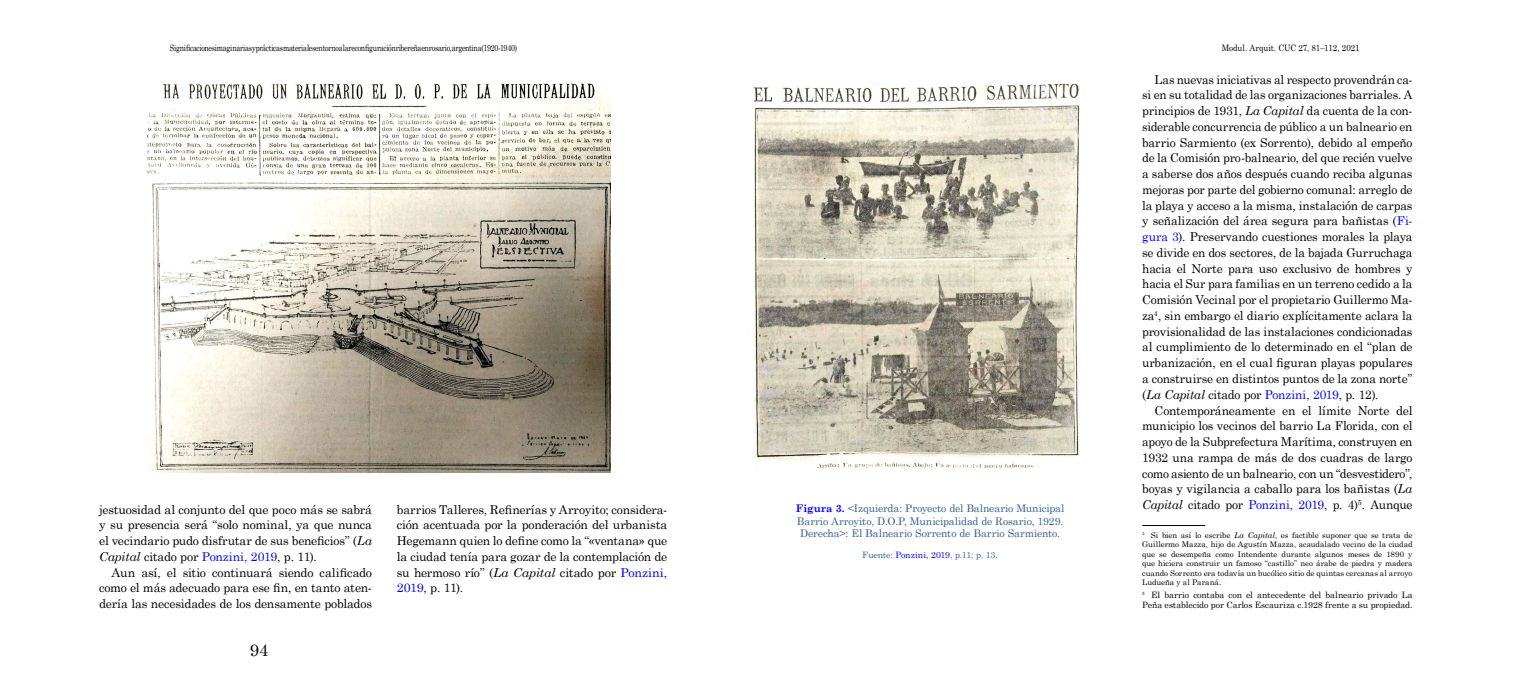
<style>
.page{position:relative;width:1513px;height:695px;background:#fff}
.page>*{position:absolute;margin:0;border:0;box-sizing:border-box;transform-origin:0 0}
.t1{font:16.62px "Century Schoolbook";color:#000}
.t2{font:12.25px/15.8px "Century Schoolbook";letter-spacing:-.015em;color:#000;text-align:justify}
.t3{font:10.5px/12.6px "Century Schoolbook";letter-spacing:-.005em;color:#365f91;text-align:center}
.t4{font:8.92px "Century Schoolbook";letter-spacing:-.03em;color:#000;scale:.79 1}
.t5{font:8.92px "Century Schoolbook";letter-spacing:-.005em;color:#000;scale:.9 1}
.t6{font:8.75px/10.5px "Century Schoolbook";letter-spacing:-.005em;color:#000}
.t7{font:8.75px "Century Schoolbook";letter-spacing:-.015em;color:#365f91}
.t8{font:7.88px/9.5px "Century Schoolbook";letter-spacing:.005em;color:#000;text-align:justify}
.s1{font-style:italic}
.s2{color:#00f}
.s3{font-weight:700;color:#00f}
</style>
<div class="page">
<img style="left:147px;top:83px;width:463px;height:389px">
<img style="left:753px;top:83px;width:327px;height:386px">
<hr style="left:1142px;top:525px;width:63px;height:1px;background:#000">
<p class="t4" style="left:170px;top:41px;width:441px">Significaciones imaginarias y prácticas materiales en torno a la reconfiguración ribereña en rosario, argentina (1920-1940)</p>
<p class="t5" style="left:1222px;top:41px;width:155px">Modul. Arquit. CUC 27, 81–112, 2021</p>
<p class="t2" style="left:99px;top:500px;width:274px">jestuosidad al conjunto del que poco más se sabrá y su presencia será “solo nominal, ya que nunca el vecindario pudo disfrutar de sus beneficios” (<span class="s1">La Capital</span> citado por <span class="s2">Ponzini, 2019</span>, p. 11).</p>
<p class="t2" style="left:99px;top:563px;width:274px;text-indent:12px">Aun así, el sitio continuará siendo calificado como el más adecuado para ese fin, en tanto aten&shy;dería las necesidades de los densamente poblados</p>
<h1 class="t1" style="left:250px;top:636px;width:20px">94</h1>
<p class="t2" style="left:397px;top:500px;width:272px">barrios Talleres, Refinerías y Arroyito; considera&shy;ción acentuada por la ponderación del urbanista Hegemann quien lo define como la “«ventana» que la ciudad tenía para gozar de la contemplación de su hermoso río” (<span class="s1">La Capital</span> citado por <span class="s2">Ponzini, 2019</span>, p. 11).</p>
<p class="t3" style="left:796px;top:501px;width:270px"><span class="s3">Figura 3.</span> &lt;Izquierda: Proyecto del Balneario Municipal<br>Barrio Arroyito, D.O.P, Municipalidad de Rosario, 1929.<br>Derecha&gt;: El Balneario Sorrento de Barrio Sarmiento.</p>
<p class="t7" style="left:862px;top:547px;width:137px">Fuente: <span class="s2">Ponzini, 2019</span>, p.11; p. 13.</p>
<p class="t2" style="left:1142px;top:70px;width:272px;text-indent:12px">Las nuevas iniciativas al respecto provendrán ca&shy;si en su totalidad de las organizaciones barriales. A principios de 1931, <span class="s1">La Capital</span> da cuenta de la con&shy;siderable concurrencia de público a un balneario en barrio Sarmiento (ex Sorrento), debido al empeño de la Comisión pro-balneario, del que recién vuelve a saberse dos años después cuando reciba algunas mejoras por parte del gobierno comunal: arreglo de la playa y acceso a la misma, instalación de carpas y señalización del área segura para bañistas (<span class="s2">Fi&shy;gura 3</span>). Preservando cuestiones morales la playa se divide en dos sectores, de la bajada Gurruchaga hacia el Norte para uso exclusivo de hombres y hacia el Sur para familias en un terreno cedido a la Comisión Vecinal por el propietario Guillermo Ma&shy;za<sup>4</sup>, sin embargo el diario explícitamente aclara la provisionalidad de las instalaciones condicionadas al cumplimiento de lo determinado en el “plan de urbanización, en el cual figuran playas populares a construirse en distintos puntos de la zona norte” (<span class="s1">La Capital</span> citado por <span class="s2">Ponzini, 2019</span>, p. 12).</p>
<p class="t2" style="left:1142px;top:401px;width:272px;text-indent:12px">Contemporáneamente en el límite Norte del municipio los vecinos del barrio La Florida, con el apoyo de la Subprefectura Marítima, construyen en 1932 una rampa de más de dos cuadras de largo como asiento de un balneario, con un “desvestidero”, boyas y vigilancia a caballo para los bañistas (<span class="s1">La Capital</span> citado por <span class="s2">Ponzini, 2019</span>, p. 4)<sup>5</sup>. Aunque</p>
<p class="t8" style="left:1142px;top:529px;width:272px"><sup>4</sup> Si bien así lo escribe <span class="s1">La Capital</span>, es factible suponer que se trata de Guillermo Mazza, hijo de Agustín Mazza, acaudalado vecino de la ciudad que se desempeña como Intendente durante algunos meses de 1890 y que hiciera construir un famoso “castillo” neo árabe de piedra y madera cuando Sorrento era todavía un bucólico sitio de quintas cercanas al arroyo Ludueña y al Paraná.</p>
<p class="t6" style="left:1142px;top:588px;width:272px"><sup>5</sup> El barrio contaba con el antecedente del balneario privado La<br>Peña establecido por Carlos Escauriza c.1928 frente a su propiedad.</p>
</div>
